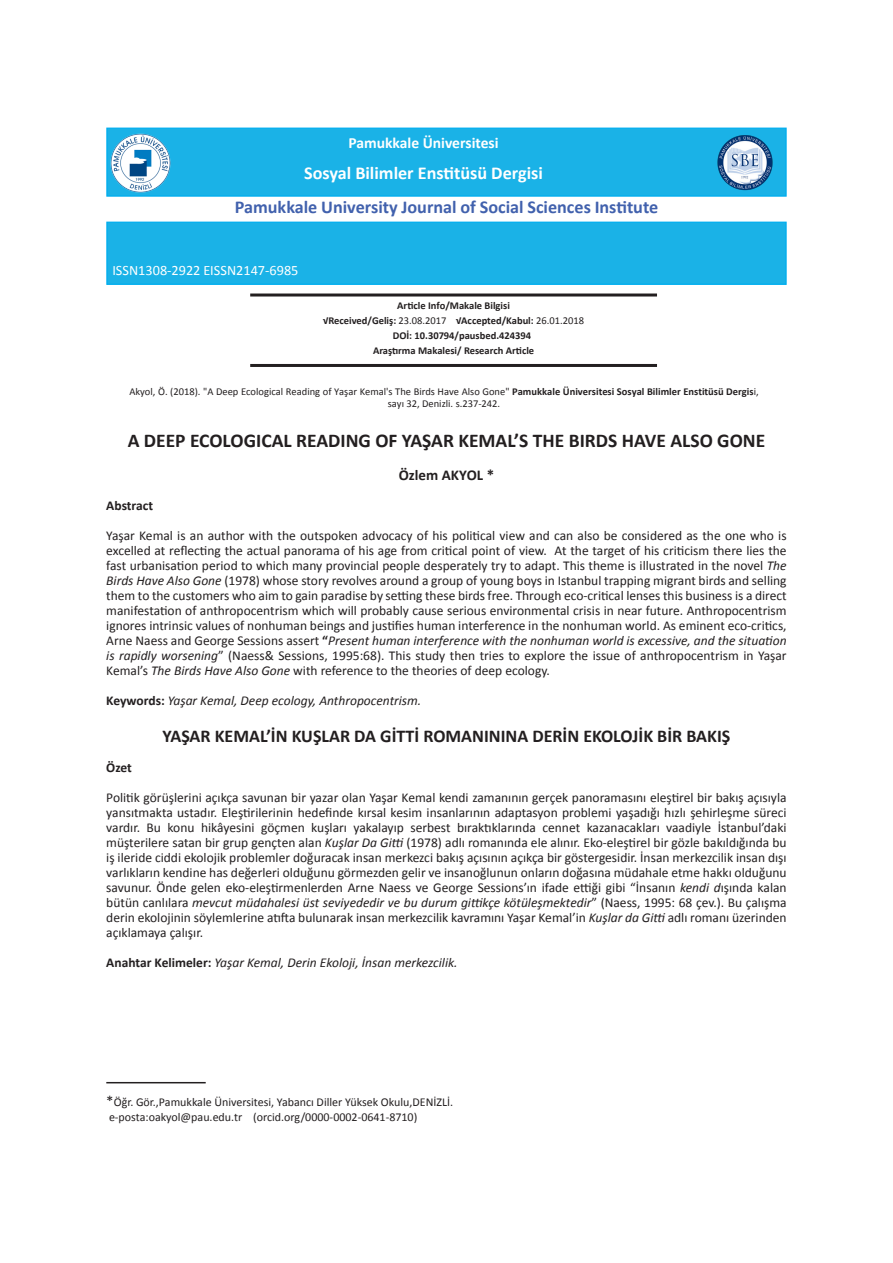
<style>
.page{position:relative;width:893px;height:1263px;background:#fff}
.page>*{position:absolute;margin:0;border:0;box-sizing:border-box;transform-origin:0 0}
.t1{font:700 19.5px "Calibri";color:#231f20}
.t2{font:700 18.15px "Calibri";color:#4161ad}
.t3{font:700 18.15px "Calibri";color:#fff}
.t4{font:700 18px "Calibri";color:#231f20}
.t5{font:700 15.6px "Calibri";color:#fff}
.t6{font:700 15px "Calibri";color:#231f20}
.t7{font:14.25px "Calibri";color:#fff}
.t8{font:13.5px/15px "Calibri";color:#231f20;text-align:justify}
.t9{font:italic 13.5px "Calibri";color:#231f20}
.t10{font:700 13.5px "Calibri";letter-spacing:-.005em;color:#231f20}
.t11{font:12px/14.4px "Calibri";color:#231f20}
.t12{font:10.5px/12px "Calibri";color:#231f20;text-align:center}
.t13{font:700 10.5px "Calibri";color:#231f20}
.s1{font-weight:400}
.s2{font-weight:700}
.s3{font-style:italic}
.s4{font-weight:700;font-style:normal}
.s5{font-size:15px}
</style>
<div class="page">
<hr style="left:250px;top:293px;width:407px;height:3px;background:#231f20">
<hr style="left:250px;top:364px;width:407px;height:3px;background:#231f20">
<div style="left:106px;top:222px;width:681px;height:63px;background:#1ab2e7;border:1px solid #00aeef"></div>
<div style="left:106px;top:128px;width:681px;height:69px;background:#1ab2e7;border:1px solid #00aeef"></div>
<img style="left:717px;top:135px;width:56px;height:56px">
<img style="left:111px;top:133px;width:59px;height:59px">
<hr style="left:106px;top:1082px;width:100px;height:1px;background:#231f20">
<p class="t5" style="left:348px;top:133px;width:152px">Pamukkale Üniversitesi</p>
<h2 class="t3" style="left:304px;top:162px;width:240px">Sosyal Bilimler Enstitüsü Dergisi</h2>
<h2 class="t2" style="left:235px;top:196px;width:425px">Pamukkale University Journal of Social Sciences Institute</h2>
<p class="t7" style="left:112px;top:261px;width:188px">ISSN1308-2922 EISSN2147-6985</p>
<p class="t13" style="left:397px;top:299px;width:114px">Article Info/Makale Bilgisi</p>
<p class="t13" style="left:323px;top:314px;width:262px">√Received/Geliş: <span class="s1">23.08.2017</span> √Accepted/Kabul: <span class="s1">26.01.2018</span></p>
<p class="t13" style="left:393px;top:329px;width:140px">DOİ: 10.30794/pausbed.424394</p>
<p class="t13" style="left:373px;top:344px;width:163px">Araştırma Makalesi/ Research Article</p>
<p class="t12" style="left:129px;top:385px;width:631px">Akyol, Ö. (2018). "A Deep Ecological Reading of Yaşar Kemal's The Birds Have Also Gone" <span class="s2">Pamukkale Üniversitesi Sosyal Bilimler Enstitüsü Dergis</span>i, sayı 32, Denizli. s.237-242.</p>
<h1 class="t1" style="left:128px;top:429px;width:639px">A DEEP ECOLOGICAL READING OF YAŞAR KEMAL’S THE BIRDS HAVE ALSO GONE</h1>
<p class="t6" style="left:399px;top:466px;width:97px">Özlem AKYOL *</p>
<p class="t10" style="left:106px;top:497px;width:48px">Abstract</p>
<p class="t8" style="left:106px;top:528px;width:682px">Yaşar Kemal is an author with the outspoken advocacy of his political view and can also be considered as the one who is excelled at reflecting the actual panorama of his age from critical point of view. At the target of his criticism there lies the fast urbanisation period to which many provincial people desperately try to adapt. This theme is illustrated in the novel <span class="s3">The Birds Have Also Gone</span> (1978) whose story revolves around a group of young boys in Istanbul trapping migrant birds and selling them to the customers who aim to gain paradise by setting these birds free. Through eco-critical lenses this business is a direct manifestation of anthropocentrism which will probably cause serious environmental crisis in near future. Anthropocentrism ignores intrinsic values of nonhuman beings and justifies human interference in the nonhuman world. As eminent eco-critics, Arne Naess and George Sessions assert <span class="s2">“</span><span class="s3">Present human interference with the nonhuman world is excessive, and the situation is rapidly worsening</span>” (Naess&amp; Sessions, 1995:68). This study then tries to explore the issue of anthropocentrism in Yaşar Kemal’s <span class="s3">The Birds Have Also Gone</span> with reference to the theories of deep ecology.</p>
<p class="t9" style="left:106px;top:692px;width:316px"><span class="s4">Keywords:</span> Yaşar Kemal, Deep ecology, Anthropocentrism.</p>
<h3 class="t4" style="left:163px;top:725px;width:569px">YAŞAR KEMAL’İN KUŞLAR DA GİTTİ ROMANININA DERİN EKOLOJİK BİR BAKIŞ</h3>
<p class="t10" style="left:106px;top:759px;width:27px">Özet</p>
<p class="t8" style="left:106px;top:789px;width:682px">Politik görüşlerini açıkça savunan bir yazar olan Yaşar Kemal kendi zamanının gerçek panoramasını eleştirel bir bakış açısıyla yansıtmakta ustadır. Eleştirilerinin hedefinde kırsal kesim insanlarının adaptasyon problemi yaşadığı hızlı şehirleşme süreci vardır. Bu konu hikâyesini göçmen kuşları yakalayıp serbest bıraktıklarında cennet kazanacakları vaadiyle İstanbul’daki müşterilere satan bir grup gençten alan <span class="s3">Kuşlar Da Gitti</span> (1978) adlı romanında ele alınır. Eko-eleştirel bir gözle bakıldığında bu iş ileride ciddi ekolojik problemler doğuracak insan merkezci bakış açısının açıkça bir göstergesidir. İnsan merkezcilik insan dışı varlıkların kendine has değerleri olduğunu görmezden gelir ve insanoğlunun onların doğasına müdahale etme hakkı olduğunu savunur. Önde gelen eko-eleştirmenlerden Arne Naess ve George Sessions’ın ifade ettiği gibi “İnsanın <span class="s3">kendi d</span>ışında kalan bütün canlılara <span class="s3">mevcut müdahalesi üst seviyededir ve bu durum gittikçe kötüleşmektedir</span>” (Naess, 1995: 68 çev.). Bu çalışma derin ekolojinin söylemlerine atıfta bulunarak insan merkezcilik kavramını Yaşar Kemal’in <span class="s3">Kuşlar da Gitti</span> adlı romanı üzerinden açıklamaya çalışır.</p>
<p class="t9" style="left:106px;top:954px;width:353px"><span class="s4">Anahtar Kelimeler:</span> Yaşar Kemal, Derin Ekoloji, İnsan merkezcilik.</p>
<p class="t11" style="left:106px;top:1094px;width:348px"><span class="s5">*</span>Öğr. Gör.,Pamukkale Üniversitesi, Yabancı Diller Yüksek Okulu,DENİZLİ. e-posta:oakyol@pau.edu.tr (orcid.org/0000-0002-0641-8710)</p>
</div>
